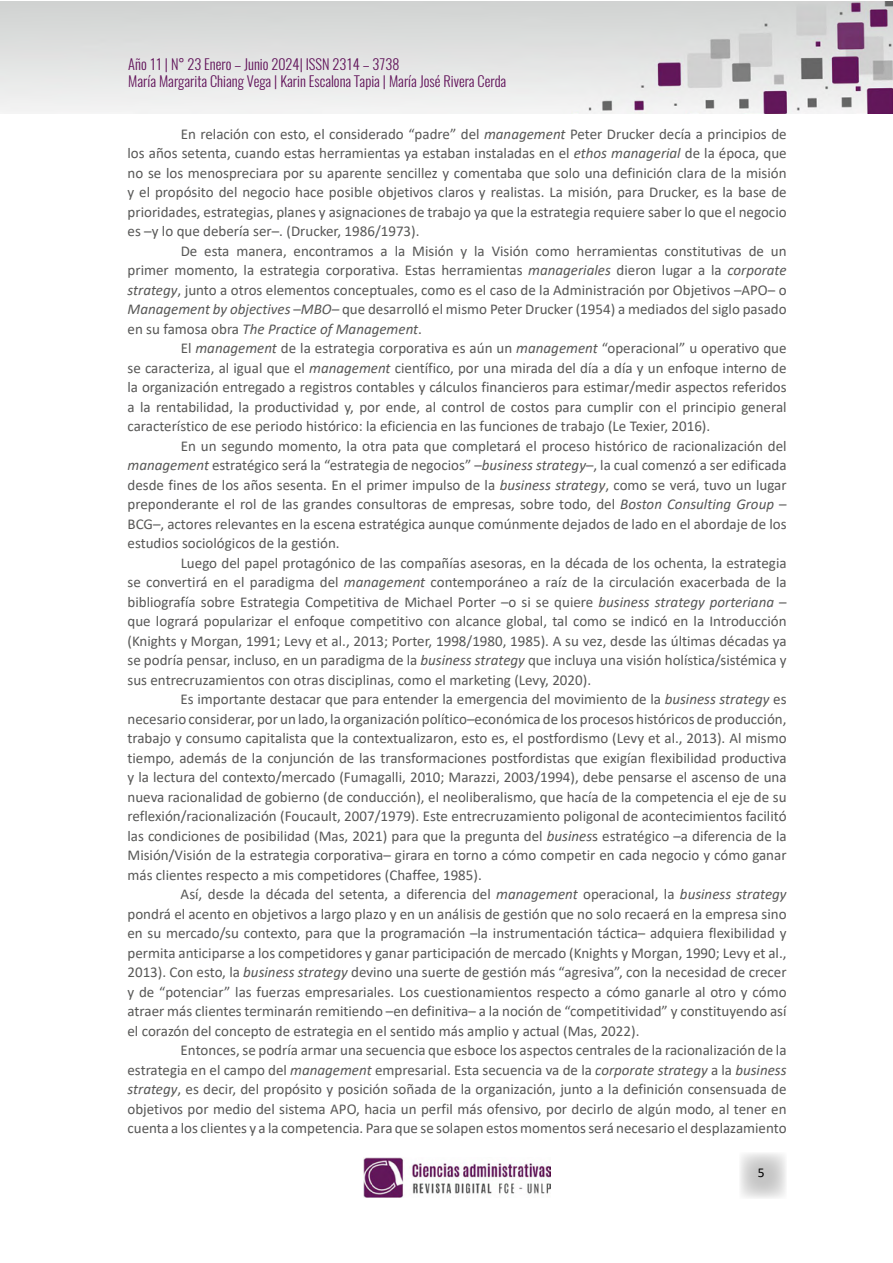
<style>
.page{position:relative;width:893px;height:1263px;background:#fff}
.page>*{position:absolute;margin:0;border:0;box-sizing:border-box;transform-origin:0 0}
.t1{font:15px/19.5px "Calibri";color:#575756;text-align:justify}
.t2{font:300 14.4px/17.2px "Oswald";color:#61135a}
.t3{font:13.5px "Calibri";color:#000}
.s1{font-style:italic}
</style>
<div class="page">
<svg style="left:740px;top:1153px;width:46px;height:45px"></svg>
<img style="left:0;top:1px;width:893px;height:112px">
<img style="left:363px;top:1157px;width:188px;height:41px">
<p class="t2" style="left:128px;top:53px;width:380px">Año 11 | N° 23 Enero – Junio 2024| ISSN 2314 – 3738<br>María Margarita Chiang Vega | Karin Escalona Tapia | María José Rivera Cerda</p>
<p class="t1" style="left:128px;top:124px;width:661px;text-indent:53px">En relación con esto, el considerado “padre” del <span class="s1">management</span> Peter Drucker decía a principios de los años setenta, cuando estas herramientas ya estaban instaladas en el <span class="s1">ethos managerial</span> de la época, que no se los menospreciara por su aparente sencillez y comentaba que solo una definición clara de la misión y el propósito del negocio hace posible objetivos claros y realistas. La misión, para Drucker, es la base de prioridades, estrategias, planes y asignaciones de trabajo ya que la estrategia requiere saber lo que el negocio es –y lo que debería ser–. (Drucker, 1986/1973).</p>
<p class="t1" style="left:128px;top:241px;width:661px;text-indent:53px">De esta manera, encontramos a la Misión y la Visión como herramientas constitutivas de un primer momento, la estrategia corporativa. Estas herramientas <span class="s1">manageriales</span> dieron lugar a la <span class="s1">corporate strategy</span>, junto a otros elementos conceptuales, como es el caso de la Administración por Objetivos –APO– o <span class="s1">Management by objectives</span> –<span class="s1">MBO–</span> que desarrolló el mismo Peter Drucker (1954) a mediados del siglo pasado en su famosa obra <span class="s1">The Practice of Management</span>.</p>
<p class="t1" style="left:128px;top:338px;width:661px;text-indent:53px">El <span class="s1">management</span> de la estrategia corporativa es aún un <span class="s1">management</span> “operacional” u operativo que se caracteriza, al igual que el <span class="s1">management</span> científico, por una mirada del día a día y un enfoque interno de la organización entregado a registros contables y cálculos financieros para estimar/medir aspectos referidos a la rentabilidad, la productividad y, por ende, al control de costos para cumplir con el principio general característico de ese periodo histórico: la eficiencia en las funciones de trabajo (Le Texier, 2016).</p>
<p class="t1" style="left:128px;top:436px;width:661px;text-indent:53px">En un segundo momento, la otra pata que completará el proceso histórico de racionalización del <span class="s1">management</span> estratégico será la “estrategia de negocios” –<span class="s1">business strategy</span>–, la cual comenzó a ser edificada desde fines de los años sesenta. En el primer impulso de la <span class="s1">business strategy</span>, como se verá, tuvo un lugar preponderante el rol de las grandes consultoras de empresas, sobre todo, del <span class="s1">Boston Consulting Group</span> – BCG–, actores relevantes en la escena estratégica aunque comúnmente dejados de lado en el abordaje de los estudios sociológicos de la gestión.</p>
<p class="t1" style="left:128px;top:553px;width:661px;text-indent:53px">Luego del papel protagónico de las compañías asesoras, en la década de los ochenta, la estrategia se convertirá en el paradigma del <span class="s1">management</span> contemporáneo a raíz de la circulación exacerbada de la bibliografía sobre Estrategia Competitiva de Michael Porter –o si se quiere <span class="s1">business strategy porteriana</span> – que logrará popularizar el enfoque competitivo con alcance global, tal como se indicó en la Introducción (Knights y Morgan, 1991; Levy et al., 2013; Porter, 1998/1980, 1985). A su vez, desde las últimas décadas ya se podría pensar, incluso, en un paradigma de la <span class="s1">business strategy</span> que incluya una visión holística/sistémica y sus entrecruzamientos con otras disciplinas, como el marketing (Levy, 2020).</p>
<p class="t1" style="left:128px;top:689px;width:661px;text-indent:53px">Es importante destacar que para entender la emergencia del movimiento de la <span class="s1">business strategy</span> es necesario considerar, por un lado, la organización político–económica de los procesos históricos de producción, trabajo y consumo capitalista que la contextualizaron, esto es, el postfordismo (Levy et al., 2013). Al mismo tiempo, además de la conjunción de las transformaciones postfordistas que exigían flexibilidad productiva y la lectura del contexto/mercado (Fumagalli, 2010; Marazzi, 2003/1994), debe pensarse el ascenso de una nueva racionalidad de gobierno (de conducción), el neoliberalismo, que hacía de la competencia el eje de su reflexión/racionalización (Foucault, 2007/1979). Este entrecruzamiento poligonal de acontecimientos facilitó las condiciones de posibilidad (Mas, 2021) para que la pregunta del <span class="s1">busines</span>s estratégico –a diferencia de la Misión/Visión de la estrategia corporativa– girara en torno a cómo competir en cada negocio y cómo ganar más clientes respecto a mis competidores (Chaffee, 1985).</p>
<p class="t1" style="left:128px;top:884px;width:661px;text-indent:53px">Así, desde la década del setenta, a diferencia del <span class="s1">management</span> operacional, la <span class="s1">business strategy </span>pondrá el acento en objetivos a largo plazo y en un análisis de gestión que no solo recaerá en la empresa sino en su mercado/su contexto, para que la programación –la instrumentación táctica– adquiera flexibilidad y permita anticiparse a los competidores y ganar participación de mercado (Knights y Morgan, 1990; Levy et al., 2013). Con esto, la <span class="s1">business strategy</span> devino una suerte de gestión más “agresiva”, con la necesidad de crecer y de “potenciar” las fuerzas empresariales. Los cuestionamientos respecto a cómo ganarle al otro y cómo atraer más clientes terminarán remitiendo –en definitiva– a la noción de “competitividad” y constituyendo así el corazón del concepto de estrategia en el sentido más amplio y actual (Mas, 2022).</p>
<p class="t1" style="left:128px;top:1040px;width:661px;text-indent:53px">Entonces, se podría armar una secuencia que esboce los aspectos centrales de la racionalización de la estrategia en el campo del <span class="s1">management</span> empresarial. Esta secuencia va de la <span class="s1">corporate strategy</span> a la <span class="s1">business strategy</span>, es decir, del propósito y posición soñada de la organización, junto a la definición consensuada de objetivos por medio del sistema APO, hacia un perfil más ofensivo, por decirlo de algún modo, al tener en cuenta a los clientes y a la competencia. Para que se solapen estos momentos será necesario el desplazamiento</p>
<p class="t3" style="left:758px;top:1163px;width:8px">5</p>
</div>
